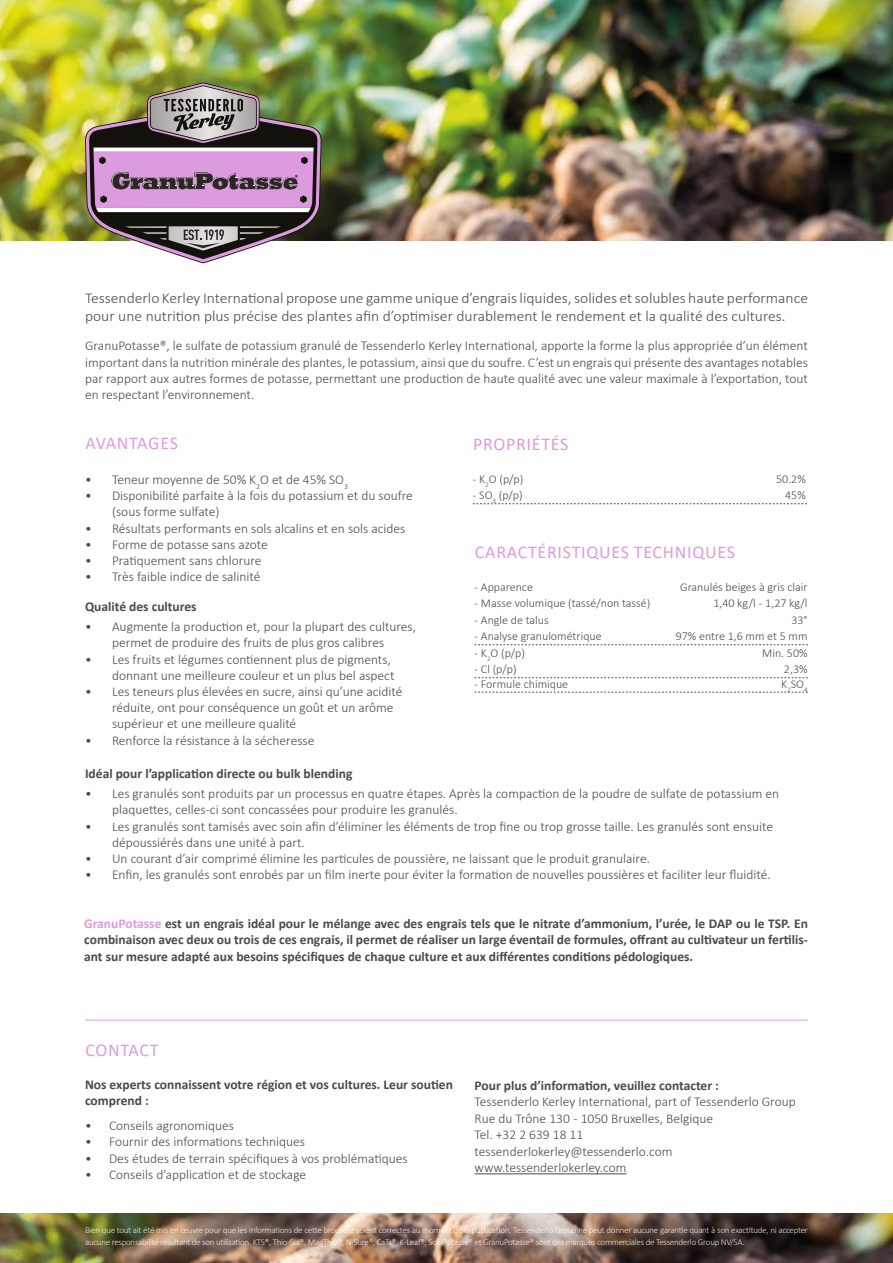
<style>
.page{position:relative;width:893px;height:1263px;background:#fff}
.page>*{position:absolute;margin:0;border:0;box-sizing:border-box;transform-origin:0 0}
.t1{font:18px "Calibri";letter-spacing:.04em;color:#dd9bdf}
.t2{font:300 15px/18px "Calibri";color:#4a4a49;scale:1.04 1}
.t3{font:300 13.5px/16.2px "Calibri";color:#4a4a49}
.t4{font:700 13.5px/16.5px "Calibri";color:#4a4a49}
.t5{font:300 12px "Calibri";color:#4a4a49}
.t6{font:300 9px/12px "Calibri";letter-spacing:-.03em;color:#fff}
.s1{color:#dd9bdf}
</style>
<div class="page">
<img style="left:0;top:0;width:893px;height:240px">
<img style="left:0;top:1213px;width:893px;height:50px">
<svg style="left:473px;top:503px;width:334px;height:1px"></svg>
<svg style="left:475px;top:644px;width:333px;height:1px"></svg>
<svg style="left:475px;top:677px;width:333px;height:1px"></svg>
<svg style="left:475px;top:692px;width:333px;height:1px"></svg>
<hr style="left:475px;top:1173px;width:152px;height:1px;background:#4a4a49">
<div style="left:83px;top:1226px;width:738px;height:34px;background:#000;opacity:.75"></div>
<hr style="left:85px;top:1020px;width:723px;height:1px;background:#dd9bdf">
<img style="left:85px;top:83px;width:236px;height:180px">
<p class="t2" style="left:85px;top:288px;width:697px">Tessenderlo Kerley International propose une gamme unique d’engrais liquides, solides et solubles haute performance pour une nutrition plus précise des plantes afin d’optimiser durablement le rendement et la qualité des cultures.</p>
<p class="t3" style="left:85px;top:338px;width:724px;text-align:justify">GranuPotasse®, le sulfate de potassium granulé de Tessenderlo Kerley International, apporte la forme la plus appropriée d’un élément important dans la nutrition minérale des plantes, le potassium, ainsi que du soufre. C’est un engrais qui présente des avantages notables par rapport aux autres formes de potasse, permettant une production de haute qualité avec une valeur maximale à l’exportation, tout en respectant l’environnement.</p>
<h1 class="t1" style="left:85px;top:430px;width:94px">AVANTAGES</h1>
<p class="t3" style="left:85px;top:471px;width:264px">• Teneur moyenne de 50% K<sub>2</sub>O et de 45% SO<sub>3</sub></p>
<p class="t3" style="left:112px;top:487px;width:302px;text-indent:-27px">• Disponibilité parfaite à la fois du potassium et du soufre (sous forme sulfate)</p>
<p class="t3" style="left:85px;top:520px;width:322px">• Résultats performants en sols alcalins et en sols acides</p>
<p class="t3" style="left:85px;top:536px;width:184px">• Forme de potasse sans azote</p>
<p class="t3" style="left:85px;top:552px;width:178px">• Pratiquement sans chlorure</p>
<p class="t3" style="left:85px;top:568px;width:177px">• Très faible indice de salinité</p>
<p class="t4" style="left:85px;top:598px;width:113px">Qualité des cultures</p>
<p class="t3" style="left:85px;top:618px;width:333px;text-align:center">• Augmente la production et, pour la plupart des cultures, permet de produire des fruits de plus gros calibres</p>
<p class="t3" style="left:85px;top:651px;width:311px;text-align:right">• Les fruits et légumes contiennent plus de pigments, donnant une meilleure couleur et un plus bel aspect</p>
<p class="t3" style="left:112px;top:683px;width:292px;text-indent:-27px">• Les teneurs plus élevées en sucre, ainsi qu’une acidité réduite, ont pour conséquence un goût et un arôme supérieur et une meilleure qualité</p>
<p class="t3" style="left:85px;top:732px;width:231px">• Renforce la résistance à la sécheresse</p>
<h1 class="t1" style="left:473px;top:432px;width:97px">PROPRIÉTÉS</h1>
<p class="t5" style="left:473px;top:471px;width:52px">- K<sub>2</sub>O (p/p)</p>
<p class="t5" style="left:776px;top:471px;width:31px">50.2%</p>
<p class="t5" style="left:473px;top:488px;width:51px">- SO<sub>3</sub> (p/p)</p>
<p class="t5" style="left:785px;top:488px;width:22px">45%</p>
<h1 class="t1" style="left:475px;top:540px;width:262px">CARACTÉRISTIQUES TECHNIQUES</h1>
<p class="t5" style="left:475px;top:579px;width:60px">- Apparence</p>
<p class="t5" style="left:680px;top:579px;width:129px">Granulés beiges à gris clair</p>
<p class="t5" style="left:475px;top:596px;width:177px">- Masse volumique (tassé/non tassé)</p>
<p class="t5" style="left:713px;top:596px;width:96px">1,40 kg/l - 1,27 kg/l</p>
<p class="t5" style="left:475px;top:612px;width:76px">- Angle de talus</p>
<p class="t5" style="left:791px;top:612px;width:18px">33°</p>
<p class="t5" style="left:475px;top:629px;width:129px">- Analyse granulométrique</p>
<p class="t5" style="left:676px;top:629px;width:133px">97% entre 1,6 mm et 5 mm</p>
<p class="t5" style="left:475px;top:645px;width:52px">- K<sub>2</sub>O (p/p)</p>
<p class="t5" style="left:762px;top:645px;width:47px">Min. 50%</p>
<p class="t5" style="left:475px;top:662px;width:44px">- Cl (p/p)</p>
<p class="t5" style="left:784px;top:662px;width:25px">2,3%</p>
<p class="t5" style="left:475px;top:676px;width:95px">- Formule chimique</p>
<p class="t5" style="left:781px;top:676px;width:28px">K<sub>2</sub>SO<sub>4</sub></p>
<p class="t4" style="left:85px;top:765px;width:269px">Idéal pour l’application directe ou bulk blending</p>
<p class="t3" style="left:112px;top:785px;width:669px;text-indent:-27px">• Les granulés sont produits par un processus en quatre étapes. Après la compaction de la poudre de sulfate de potassium en plaquettes, celles-ci sont concassées pour produire les granulés.</p>
<p class="t3" style="left:112px;top:818px;width:662px;text-indent:-27px">• Les granulés sont tamisés avec soin afin d’éliminer les éléments de trop fine ou trop grosse taille. Les granulés sont ensuite dépoussiérés dans une unité à part.</p>
<p class="t3" style="left:85px;top:850px;width:566px">• Un courant d’air comprimé élimine les particules de poussière, ne laissant que le produit granulaire.</p>
<p class="t3" style="left:85px;top:866px;width:687px">• Enfin, les granulés sont enrobés par un film inerte pour éviter la formation de nouvelles poussières et faciliter leur fluidité.</p>
<p class="t4" style="left:84px;top:915px;width:725px;text-align:justify"><span class="s1">GranuPotasse</span> est un engrais idéal pour le mélange avec des engrais tels que le nitrate d’ammonium, l’urée, le DAP ou le TSP. En combinaison avec deux ou trois de ces engrais, il permet de réaliser un large éventail de formules, offrant au cultivateur un fertilis&shy;ant sur mesure adapté aux besoins spécifiques de chaque culture et aux différentes conditions pédologiques.</p>
<h1 class="t1" style="left:85px;top:1038px;width:75px">CONTACT</h1>
<p class="t4" style="left:85px;top:1076px;width:369px">Nos experts connaissent votre région et vos cultures. Leur soutien comprend :</p>
<p class="t3" style="left:85px;top:1117px;width:151px">• Conseils agronomiques</p>
<p class="t3" style="left:85px;top:1133px;width:221px">• Fournir des informations techniques</p>
<p class="t3" style="left:85px;top:1150px;width:324px">• Des études de terrain spécifiques à vos problématiques</p>
<p class="t3" style="left:85px;top:1166px;width:223px">• Conseils d’application et de stockage</p>
<p class="t4" style="left:475px;top:1077px;width:246px">Pour plus d’information, veuillez contacter :</p>
<p class="t3" style="left:475px;top:1093px;width:323px">Tessenderlo Kerley International, part of Tessenderlo Group Rue du Trône 130 - 1050 Bruxelles, Belgique<br>Tel. +32 2 639 18 11<br>tessenderlokerley@tessenderlo.com www.tessenderlokerley.com</p>
<p class="t6" style="left:85px;top:1224px;width:724px">Bien que tout ait été mis en œuvre pour que les informations de cette brochure soient correctes au moment de la publication, Tessenderlo Group ne peut donner aucune garantie quant à son exactitude, ni accepter aucune responsabilité résultant de son utilisation. KTS®, Thio-Sul®, MagThio®, N-Sure®, CaTs®, K-Leaf®, SoluPotasse® et GranuPotasse® sont des marques commerciales de Tessenderlo Group NV/SA.</p>
</div>
